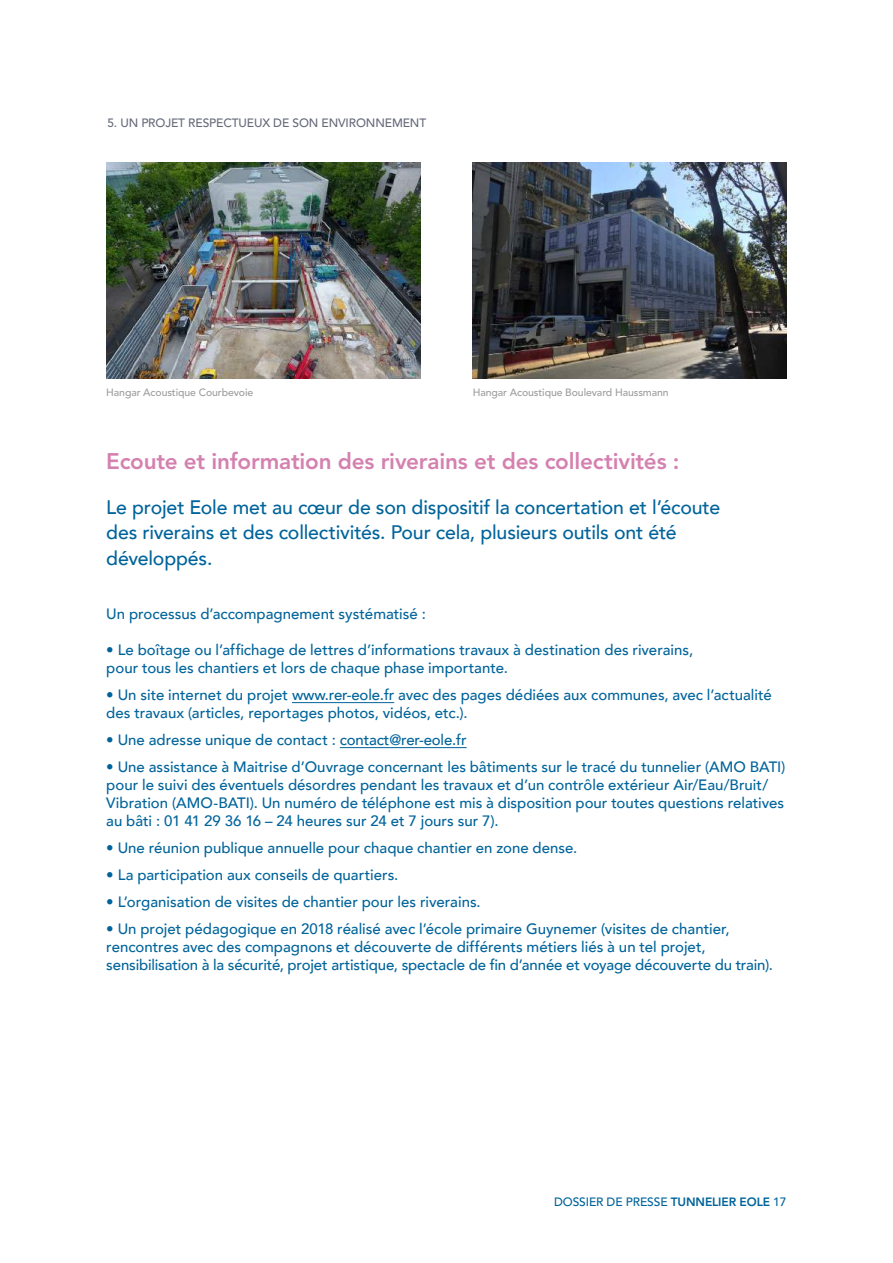
<style>
.page{position:relative;width:893px;height:1263px;background:#fff}
.page>*{position:absolute;margin:0;border:0;box-sizing:border-box;transform-origin:0 0}
.t1{font:800 22.5px "Avenir LT Std";letter-spacing:-.01em;color:#d581b0}
.t2{font:500 19.5px/25.5px "Avenir";letter-spacing:-.01em;color:#00649b}
.t3{font:500 15px/18px "Avenir";color:#00649b}
.t4{font:500 12px "Avenir LT Std";letter-spacing:-.01em;color:#656a7a}
.t5{font:500 12px "Avenir LT Std";letter-spacing:-.01em;color:#00649b}
.t6{font:500 10.5px "Avenir LT Std";letter-spacing:-.01em;color:#9d9d9c}
.s1{font-weight:800}
</style>
<div class="page">
<img style="left:473px;top:163px;width:314px;height:215px">
<hr style="left:292px;top:702px;width:102px;height:1px;background:#00649b">
<hr style="left:340px;top:747px;width:127px;height:1px;background:#00649b">
<img style="left:106px;top:162px;width:315px;height:216px">
<p class="t4" style="left:107px;top:116px;width:320px">5. UN PROJET RESPECTUEUX DE SON ENVIRONNEMENT</p>
<p class="t6" style="left:106px;top:386px;width:148px">Hangar Acoustique Courbevoie</p>
<p class="t6" style="left:473px;top:386px;width:197px">Hangar Acoustique Boulevard Haussmann</p>
<h1 class="t1" style="left:106px;top:448px;width:575px">Ecoute et information des riverains et des collectivités :</h1>
<h2 class="t2" style="left:106px;top:493px;width:615px">Le projet Eole met au cœur de son dispositif la concertation et l’écoute des riverains et des collectivités. Pour cela, plusieurs outils ont été développés.</h2>
<p class="t3" style="left:106px;top:604px;width:321px">Un processus d’accompagnement systématisé :</p>
<p class="t3" style="left:106px;top:640px;width:588px">• Le boîtage ou l’affichage de lettres d’informations travaux à destination des riverains, pour tous les chantiers et lors de chaque phase importante.</p>
<p class="t3" style="left:106px;top:685px;width:667px">• Un site internet du projet www.rer-eole.fr avec des pages dédiées aux communes, avec l’actualité des travaux (articles, reportages photos, vidéos, etc.).</p>
<p class="t3" style="left:106px;top:730px;width:362px">• Une adresse unique de contact : contact@rer-eole.fr</p>
<p class="t3" style="left:106px;top:757px;width:681px">• Une assistance à Maitrise d’Ouvrage concernant les bâtiments sur le tracé du tunnelier (AMO BATI) pour le suivi des éventuels désordres pendant les travaux et d’un contrôle extérieur Air/Eau/Bruit/ Vibration (AMO-BATI). Un numéro de téléphone est mis à disposition pour toutes questions relatives au bâti : 01 41 29 36 16 – 24 heures sur 24 et 7 jours sur 7).</p>
<p class="t3" style="left:106px;top:838px;width:473px">• Une réunion publique annuelle pour chaque chantier en zone dense.</p>
<p class="t3" style="left:106px;top:865px;width:294px">• La participation aux conseils de quartiers.</p>
<p class="t3" style="left:106px;top:892px;width:376px">• L’organisation de visites de chantier pour les riverains.</p>
<p class="t3" style="left:106px;top:919px;width:668px">• Un projet pédagogique en 2018 réalisé avec l’école primaire Guynemer (visites de chantier, rencontres avec des compagnons et découverte de différents métiers liés à un tel projet, sensibilisation à la sécurité, projet artistique, spectacle de fin d’année et voyage découverte du train).</p>
<p class="t5" style="left:554px;top:1195px;width:234px">DOSSIER DE PRESSE <span class="s1">TUNNELIER EOLE</span> 17</p>
</div>
